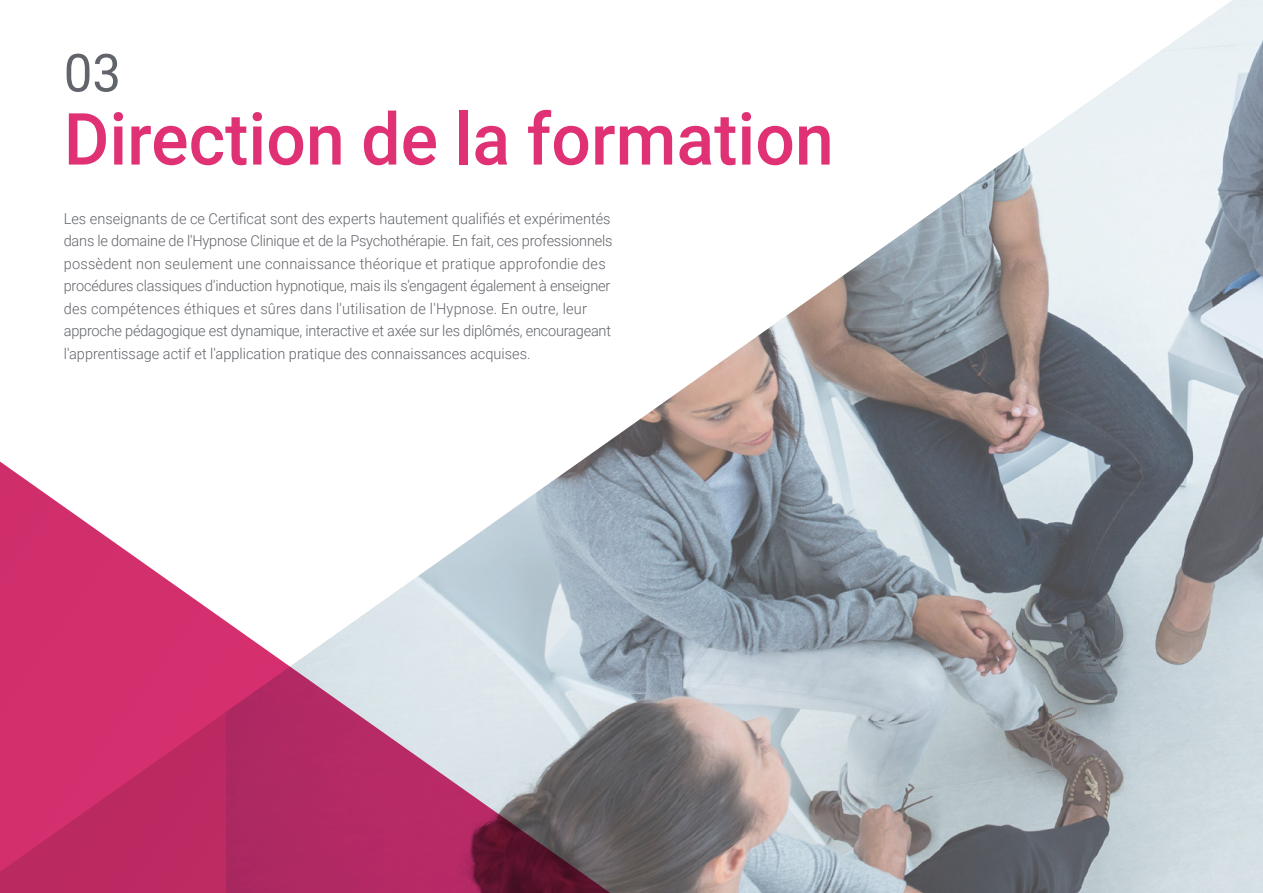
<style>
.page{position:relative;width:1263px;height:893px;background:#fff}
.page>*{position:absolute;margin:0;border:0;box-sizing:border-box;transform-origin:0 0}
.t1{font:500 72px "Roboto";color:#df3174}
.t2{font:52.5px "Roboto";color:#61646a}
.t3{font:300 15px/22.5px "Roboto";color:#61646a}
</style>
<div class="page">
<img style="left:602px;top:0;width:661px;height:893px">
<svg style="left:0;top:446px;width:640px;height:447px"></svg>
<h2 class="t2" style="left:64px;top:36px;width:59px">03</h2>
<h1 class="t1" style="left:64px;top:89px;width:771px">Direction de la formation</h1>
<p class="t3" style="left:64px;top:207px;width:550px">Les enseignants de ce Certificat sont des experts hautement qualifiés et expérimentés dans le domaine de l'Hypnose Clinique et de la Psychothérapie. En fait, ces professionnels possèdent non seulement une connaissance théorique et pratique approfondie des procédures classiques d'induction hypnotique, mais ils s'engagent également à enseigner des compétences éthiques et sûres dans l'utilisation de l'Hypnose. En outre, leur approche pédagogique est dynamique, interactive et axée sur les diplômés, encourageant l'apprentissage actif et l'application pratique des connaissances acquises.</p>
</div>
